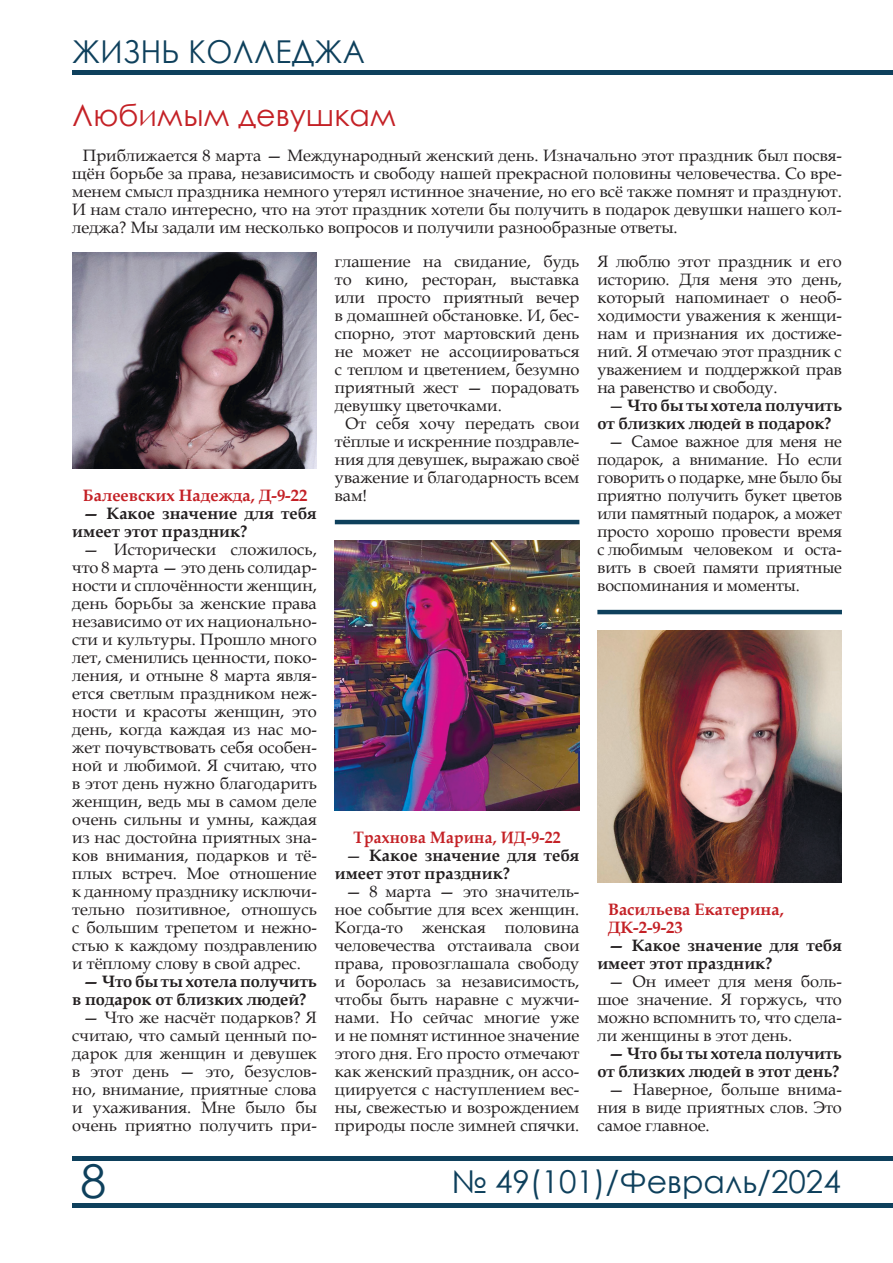
<style>
.page{position:relative;width:893px;height:1263px;background:#fff}
.page>*{position:absolute;margin:0;border:0;box-sizing:border-box;transform-origin:0 0}
.t1{font:46.5px "Century Gothic";color:#0e405c}
.t2{font:31.5px "Century Gothic";color:#0e405c}
.t3{font:31.5px "Century Gothic";color:#0e405c;scale:.95 1}
.Заголовки{font:30px "Century Gothic";color:#c42126}
.Основной_текст{font:16.5px/18px "Book Antiqua";color:#231f20;text-align:justify}
.Основной_текст-2{font:700 16.5px/18px "Book Antiqua";letter-spacing:-.01em;color:#231f20}
.Основной_текст-3{font:700 16.5px "Book Antiqua";color:#c42126}
.Послесловие{font:700 16.5px "Book Antiqua";letter-spacing:.01em;color:#c42126;scale:.95 1}
.s1{font-weight:400}
</style>
<div class="page">
<hr style="left:72px;top:1157px;width:821px;height:4px;background:#0e405c">
<hr style="left:72px;top:1204px;width:821px;height:4px;background:#0e405c">
<hr style="left:72px;top:70px;width:821px;height:4px;background:#0e405c">
<img style="left:72px;top:252px;width:245px;height:216px">
<img style="left:335px;top:540px;width:244px;height:270px">
<img style="left:597px;top:630px;width:245px;height:252px">
<hr style="left:335px;top:520px;width:244px;height:4px;background:#0e405c">
<hr style="left:597px;top:610px;width:245px;height:4px;background:#0e405c">
<h2 class="t3" style="left:72px;top:29px;width:309px">ЖИЗНЬ КОЛЛЕДЖА</h2>
<p class="Заголовки" style="left:72px;top:94px;width:325px">Любимым девушкам</p>
<p class="Основной_текст" style="left:72px;top:146px;width:771px;text-indent:11px">Приближается 8 марта — Международный женский день. Изначально этот праздник был посвя&shy;щён борьбе за права, независимость и свободу нашей прекрасной половины человечества. Со вре&shy;менем смысл праздника немного утерял истинное значение, но его всё также помнят и празднуют.<br>И нам стало интересно, что на этот праздник хотели бы получить в подарок девушки нашего кол&shy;леджа? Мы задали им несколько вопросов и получили разнообразные ответы.</p>
<p class="Основной_текст-3" style="left:83px;top:484px;width:226px">Балеевских Надежда, Д-9-22</p>
<p class="Основной_текст-2" style="left:72px;top:504px;width:246px;text-indent:11px">— Какое значение для тебя имеет этот праздник?</p>
<p class="Основной_текст" style="left:72px;top:540px;width:246px;text-indent:11px">— Исторически сложилось, что 8 марта — это день солидар&shy;ности и сплочённости женщин, день борьбы за женские права независимо от их национально&shy;сти и культуры. Прошло много лет, сменились ценности, поко&shy;ления, и отныне 8 марта явля&shy;ется светлым праздником неж&shy;ности и красоты женщин, это день, когда каждая из нас мо&shy;жет почувствовать себя особен&shy;ной и любимой. Я считаю, что в этот день нужно благодарить женщин, ведь мы в самом деле очень сильны и умны, каждая из нас достойна приятных зна&shy;ков внимания, подарков и тё&shy;плых встреч. Мое отношение к данному празднику исключи&shy;тельно позитивное, отношусь с большим трепетом и нежно&shy;стью к каждому поздравлению и тёплому слову в свой адрес.</p>
<p class="Основной_текст-2" style="left:72px;top:972px;width:246px;text-indent:11px">— Что бы ты хотела получить в подарок от близких людей?</p>
<p class="Основной_текст" style="left:72px;top:1008px;width:246px;text-indent:11px">— Что же насчёт подарков? Я считаю, что самый ценный по&shy;дарок для женщин и девушек в этот день — это, безуслов&shy;но, внимание, приятные слова и ухаживания. Мне было бы очень приятно получить при-</p>
<p class="Основной_текст" style="left:335px;top:252px;width:246px">глашение на свидание, будь то кино, ресторан, выставка или просто приятный вечер в домашней обстановке. И, бес&shy;спорно, этот мартовский день не может не ассоциироваться с теплом и цветением, безумно приятный жест — порадовать девушку цветочками.</p>
<p class="Основной_текст" style="left:335px;top:414px;width:246px;text-indent:11px">От себя хочу передать свои тёплые и искренние поздравле&shy;ния для девушек, выражаю своё уважение и благодарность всем вам!</p>
<p class="Послесловие" style="left:354px;top:826px;width:220px">Трахнова Марина, ИД-9-22</p>
<p class="Основной_текст-2" style="left:335px;top:846px;width:246px;text-indent:11px"><span class="s1">—</span> Какое значение для тебя имеет этот праздник?</p>
<p class="Основной_текст" style="left:335px;top:882px;width:246px;text-indent:11px">— 8 марта — это значитель&shy;ное событие для всех женщин.<br>Когда-то женская половина человечества отстаивала свои права, провозглашала свободу и боролась за независимость, чтобы быть наравне с мужчи&shy;нами. Но сейчас многие уже и не помнят истинное значение этого дня. Его просто отмечают как женский праздник, он ассо&shy;циируется с наступлением вес&shy;ны, свежестью и возрождением природы после зимней спячки.</p>
<p class="Основной_текст" style="left:597px;top:252px;width:246px">Я люблю этот праздник и его историю. Для меня это день, который напоминает о необ&shy;ходимости уважения к женщи&shy;нам и признания их достиже&shy;ний. Я отмечаю этот праздник с уважением и поддержкой прав на равенство и свободу.</p>
<p class="Основной_текст-2" style="left:597px;top:396px;width:246px;text-indent:11px"><span class="s1">—</span> Что бы ты хотела получить от близких людей в подарок?</p>
<p class="Основной_текст" style="left:597px;top:432px;width:246px;text-indent:11px">— Самое важное для меня не подарок, а внимание. Но если говорить о подарке, мне было бы приятно получить букет цветов или памятный подарок, а может просто хорошо провести время с любимым человеком и оста&shy;вить в своей памяти приятные воспоминания и моменты.</p>
<p class="Основной_текст-3" style="left:608px;top:898px;width:177px">Васильева Екатерина,</p>
<p class="Основной_текст-3" style="left:608px;top:916px;width:76px">ДК-2-9-23</p>
<p class="Основной_текст-2" style="left:597px;top:936px;width:246px;text-indent:11px">— Какое значение для тебя имеет этот праздник?</p>
<p class="Основной_текст" style="left:597px;top:972px;width:246px;text-indent:11px">— Он имеет для меня боль&shy;шое значение. Я горжусь, что можно вспомнить то, что сдела&shy;ли женщины в этот день.</p>
<p class="Основной_текст-2" style="left:597px;top:1044px;width:246px;text-align:right">— Что бы ты хотела получить от близких людей в этот день?</p>
<p class="Основной_текст" style="left:597px;top:1080px;width:246px;text-indent:11px">— Наверное, больше внима&shy;ния в виде приятных слов. Это самое главное.</p>
<h1 class="t1" style="left:81px;top:1148px;width:27px">8</h1>
<h2 class="t2" style="left:452px;top:1159px;width:391px">№ 49(101)/Февраль/2024</h2>
</div>
